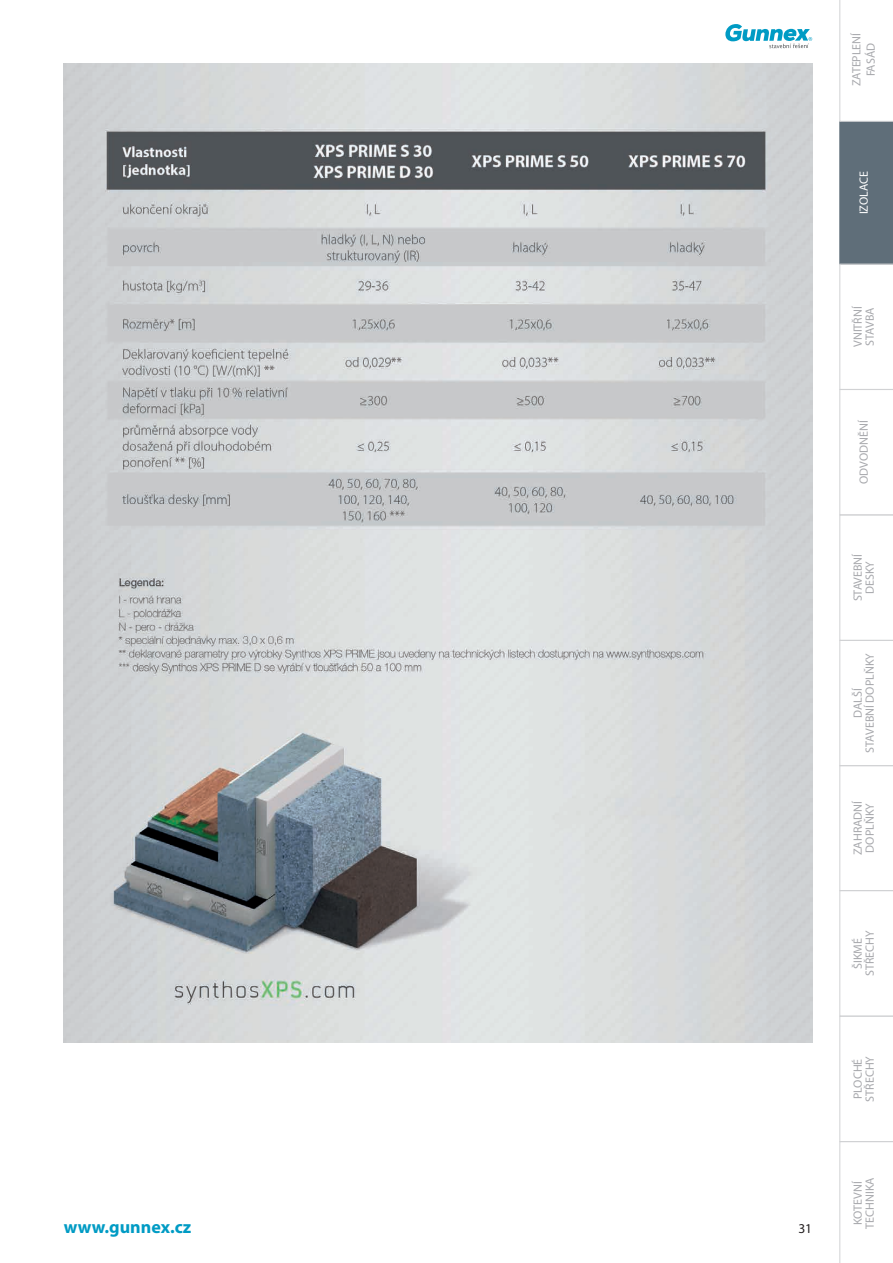
<style>
.page{position:relative;width:893px;height:1263px;background:#fff}
.page>*{position:absolute;margin:0;border:0;box-sizing:border-box;transform-origin:0 0}
.t1{font:700 18px "Myriad Pro";color:#009bc4}
.t2{font:13.5px "Myriad Pro";color:#231f20}
.t3{font:12px/12px "Myriad Pro";color:#a8a9ad;text-align:center}
.t4{font:12px "Myriad Pro";color:#fff}
</style>
<div class="page">
<svg style="left:725px;top:24px;width:87px;height:24px"></svg>
<svg style="left:839px;top:0;width:54px;height:1263px"></svg>
<img style="left:64px;top:64px;width:748px;height:979px">
<h1 class="t1" style="left:64px;top:1215px;width:129px">www.gunnex.cz</h1>
<p class="t2" style="left:798px;top:1220px;width:15px">31</p>
<p class="t3" style="left:849px;top:86px;width:55px;line-height:14.4px;rotate:-90deg">ZATEPLENÍ<br>FASÁD</p>
<p class="t4" style="left:856px;top:214px;width:45px;rotate:-90deg">IZOLACE</p>
<p class="t3" style="left:851px;top:347px;width:42px;text-align:left;rotate:-90deg">VNITŘNÍ<br>STAVBA</p>
<p class="t3" style="left:857px;top:484px;width:66px;rotate:-90deg">ODVODNĚNÍ</p>
<p class="t3" style="left:851px;top:601px;width:49px;rotate:-90deg">STAVEBNÍ<br>DESKY</p>
<p class="t3" style="left:851px;top:753px;width:101px;rotate:-90deg">DALŠÍ<br>STAVEBNÍ DOPLŇKY</p>
<p class="t3" style="left:851px;top:855px;width:56px;text-align:left;rotate:-90deg">ZAHRADNÍ<br>DOPLŇKY</p>
<p class="t3" style="left:851px;top:976px;width:47px;rotate:-90deg">ŠIKMÉ<br>STŘECHY</p>
<p class="t3" style="left:851px;top:1101px;width:47px;text-align:left;rotate:-90deg">PLOCHÉ<br>STŘECHY</p>
<p class="t3" style="left:851px;top:1229px;width:53px;rotate:-90deg">KOTEVNÍ<br>TECHNIKA</p>
</div>
